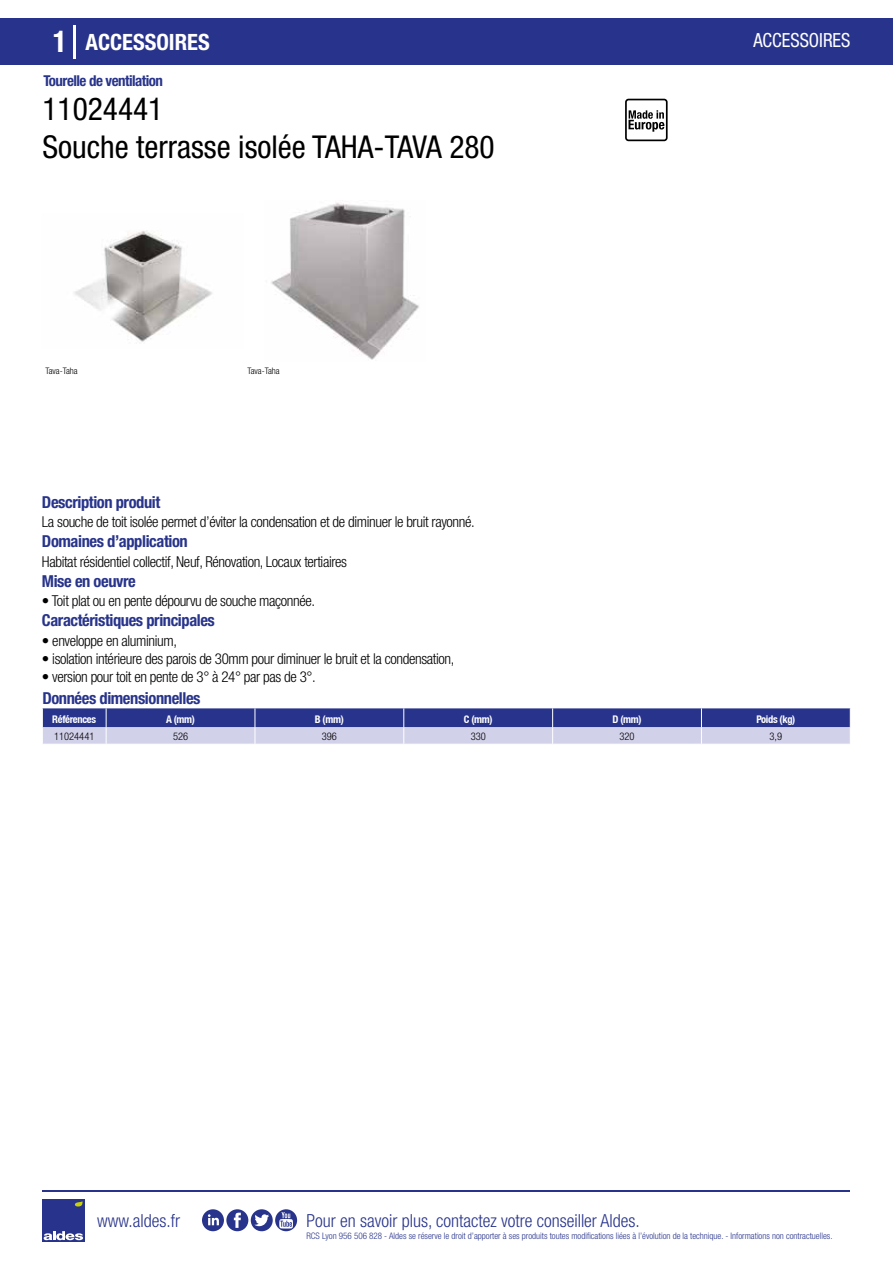
<style>
.page{position:relative;width:893px;height:1263px;background:#fff}
.page>*{position:absolute;margin:0;border:0;box-sizing:border-box;transform-origin:0 0}
.t1{font:condensed 31.5px/37.8px "Helvetica Neue LT Std";color:#000}
.t2{font:700 condensed 22.5px "Helvetica Neue LT Std";color:#fff}
.t3{font:condensed 19.5px "Helvetica Neue LT Std";color:#fff;scale:.95 1}
.t4{font:300 condensed 18px "Helvetica Neue";color:#28348b}
.t5{font:700 condensed 16.5px "Helvetica Neue LT Std";letter-spacing:-.025em;color:#28348b}
.t6{font:300 condensed 15px "Helvetica Neue LT Std";letter-spacing:-.025em;color:#000}
.t7{font:700 condensed 15px "Helvetica Neue LT Std";letter-spacing:-.035em;color:#28348b}
.t8{font:700 condensed 10.5px "Helvetica Neue";letter-spacing:-.03em;color:#fff}
.t9{font:300 condensed 10.5px "Helvetica Neue";color:#000}
.t10{font:300 condensed 9px "Helvetica Neue";color:#28348b}
.t11{font:300 condensed 9px "Helvetica Neue";color:#000}
.s1{font-size:30px}
</style>
<div class="page">
<div style="left:1px;top:18px;width:892px;height:46px;background:#28348b"></div>
<svg style="left:625px;top:99px;width:43px;height:42px"></svg>
<hr style="left:74px;top:25px;width:2px;height:33px;background:#fff">
<div style="left:42px;top:1199px;width:42px;height:43px;background:#28348b"></div>
<svg style="left:44px;top:1231px;width:39px;height:9px"></svg>
<svg style="left:75px;top:1201px;width:8px;height:5px"></svg>
<svg style="left:74px;top:230px;width:138px;height:112px"></svg>
<img style="left:271px;top:200px;width:148px;height:160px">
<hr style="left:42px;top:1190px;width:808px;height:1px;background:#28348b">
<svg style="left:202px;top:1209px;width:95px;height:22px"></svg>
<svg style="left:42px;top:708px;width:809px;height:36px;background:#7b81b9"></svg>
<h2 class="t2" style="left:53px;top:28px;width:158px"><span class="s1">1</span> ACCESSOIRES</h2>
<h3 class="t3" style="left:753px;top:29px;width:104px">ACCESSOIRES</h3>
<p class="t7" style="left:43px;top:71px;width:121px">Tourelle de ventilation</p>
<h1 class="t1" style="left:42px;top:90px;width:454px">11024441<br>Souche terrasse isolée TAHA-TAVA 280</h1>
<p class="t11" style="left:45px;top:365px;width:34px">Tava-Taha</p>
<p class="t11" style="left:247px;top:365px;width:34px">Tava-Taha</p>
<p class="t5" style="left:42px;top:492px;width:120px">Description produit</p>
<p class="t5" style="left:42px;top:531px;width:147px">Domaines d’application</p>
<p class="t5" style="left:42px;top:571px;width:95px">Mise en oeuvre</p>
<p class="t6" style="left:42px;top:513px;width:434px">La souche de toit isolée permet d’éviter la condensation et de diminuer le bruit rayonné.</p>
<p class="t6" style="left:42px;top:553px;width:307px">Habitat résidentiel collectif, Neuf, Rénovation, Locaux tertiaires</p>
<p class="t6" style="left:42px;top:592px;width:275px">• Toit plat ou en pente dépourvu de souche maçonnée.</p>
<p class="t5" style="left:42px;top:610px;width:174px">Caractéristiques principales</p>
<p class="t6" style="left:42px;top:632px;width:137px">• enveloppe en aluminium,</p>
<p class="t6" style="left:42px;top:650px;width:414px">• isolation intérieure des parois de 30mm pour diminuer le bruit et la condensation,</p>
<p class="t6" style="left:42px;top:668px;width:275px">• version pour toit en pente de 3° à 24° par pas de 3°.</p>
<p class="t5" style="left:42px;top:688px;width:160px">Données dimensionnelles</p>
<p class="t8" style="left:52px;top:713px;width:45px">Références</p>
<p class="t8" style="left:166px;top:713px;width:30px">A (mm)</p>
<p class="t8" style="left:315px;top:713px;width:30px">B (mm)</p>
<p class="t8" style="left:464px;top:713px;width:30px">C (mm)</p>
<p class="t8" style="left:612px;top:713px;width:31px">D (mm)</p>
<p class="t8" style="left:756px;top:713px;width:41px">Poids (kg)</p>
<p class="t9" style="left:54px;top:730px;width:42px">11024441</p>
<p class="t9" style="left:173px;top:730px;width:17px">526</p>
<p class="t9" style="left:322px;top:730px;width:17px">396</p>
<p class="t9" style="left:471px;top:730px;width:17px">330</p>
<p class="t9" style="left:619px;top:730px;width:17px">320</p>
<p class="t9" style="left:770px;top:730px;width:14px">3,9</p>
<p class="t4" style="left:97px;top:1211px;width:84px">www.aldes.fr</p>
<p class="t4" style="left:306px;top:1211px;width:335px">Pour en savoir plus, contactez votre conseiller Aldes.</p>
<p class="t10" style="left:306px;top:1230px;width:528px">RCS Lyon 956 506 828 - Aldes se réserve le droit d’apporter à ses produits toutes modifications liées à l’évolution de la technique. - Informations non contractuelles.</p>
</div>
